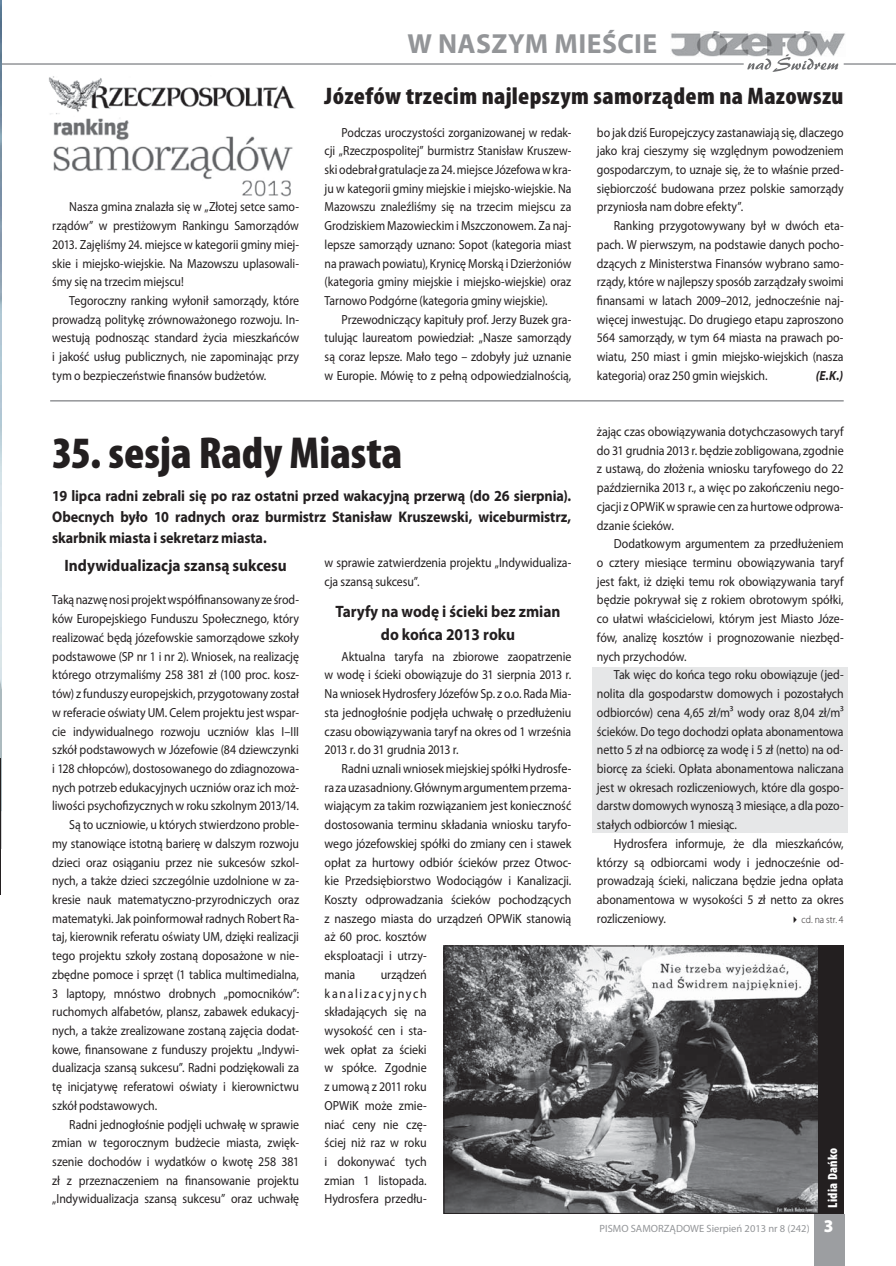
<style>
.page{position:relative;width:896px;height:1266px;background:#fff}
.page>*{position:absolute;margin:0;border:0;box-sizing:border-box;transform-origin:0 0}
.t1{font:900 condensed 45px "Myriad Pro";color:#231f20}
.t2{font:700 27.75px "Myriad Pro";letter-spacing:.015em;color:#939598}
.t3{font:900 condensed 24px "Myriad Pro";letter-spacing:.01em;color:#231f20;scale:1.05 1}
.t4{font:700 16.5px/22.5px "Myriad Pro";color:#231f20;text-align:center;scale:.93 1}
.t5{font:700 15.3px/21px "Myriad Pro";letter-spacing:-.01em;color:#231f20;text-align:justify;scale:.92 1}
.t6{font:900 condensed 13.35px "Myriad Pro";letter-spacing:.025em;color:#fff}
.t7{font:13.2px/18.8px "Myriad Pro";letter-spacing:-.005em;color:#231f20;text-align:justify;scale:.9 1}
.t8{font:13.2px/18.8px "Myriad Pro";letter-spacing:-.005em;color:#231f20;text-align:justify;scale:.91 1}
.t9{font:13.2px/18.8px "Myriad Pro";letter-spacing:-.005em;color:#231f20;text-align:justify;scale:.89 1}
.t10{font:italic 700 13.2px "Myriad Pro";color:#231f20;scale:.9 1}
.t11{font:10.5px "Myriad Pro";color:#939598}
.t12{font:300 10.5px "Myriad Pro";color:#231f20;scale:.92 1}
.s1{font-weight:900;font-size:18px;color:#fff}
</style>
<div class="page">
<img style="left:671px;top:31px;width:173px;height:26px">
<svg style="left:747px;top:54px;width:91px;height:18px"></svg>
<hr style="left:843px;top:63px;width:52px;height:2px;background:#939598">
<div style="left:813px;top:1213px;width:31px;height:52px;background:#9c9ea1"></div>
<div style="left:592px;top:667px;width:255px;height:165px;background:#e6e7e8"></div>
<img style="left:48px;top:76px;width:248px;height:121px">
<hr style="left:0;top:63px;width:743px;height:2px;background:#939598">
<hr style="left:50px;top:400px;width:793px;height:1px;background:#939598">
<img style="left:445px;top:947px;width:373px;height:264px">
<div style="left:443px;top:945px;width:377px;height:268px;border:1px solid #231f20"></div>
<div style="left:818px;top:945px;width:25px;height:268px;background:#231f20"></div>
<img style="left:0;top:0;width:1px;height:661px">
<hr style="left:1px;top:811px;width:1px;height:38px;background:#d1d3d4">
<img style="left:0;top:661px;width:1px;height:97px">
<hr style="left:0;top:758px;width:1px;height:137px;background:#231f20">
<p class="t7" style="left:52px;top:199px;width:276px;text-indent:17px">Nasza gmina znalazła się w „Złotej setce samo&shy;rządów” w prestiżowym Rankingu Samorządów 2013. Zajęliśmy 24. miejsce w kategorii gminy miej&shy;skie i miejsko-wiejskie. Na Mazowszu uplasowali&shy;śmy się na trzecim miejscu!</p>
<p class="t7" style="left:52px;top:292px;width:276px;text-indent:17px">Tegoroczny ranking wyłonił samorządy, które prowadzą politykę zrównoważonego rozwoju. In&shy;westują podnosząc standard życia mieszkańców i jakość usług publicznych, nie zapominając przy tym o bezpieczeństwie finansów budżetów.</p>
<h2 class="t2" style="left:407px;top:33px;width:251px">W NASZYM MIEŚCIE</h2>
<h3 class="t3" style="left:324px;top:87px;width:495px">Józefów trzecim najlepszym samorządem na Mazowszu</h3>
<p class="t9" style="left:324px;top:124px;width:279px;text-indent:17px">Podczas uroczystości zorganizowanej w redak&shy;cji „Rzeczpospolitej” burmistrz Stanisław Kruszew&shy;ski odebrał gratulacje za 24. miejsce Józefowa w kra&shy;ju w kategorii gminy miejskie i miejsko-wiejskie. Na Mazowszu znaleźliśmy się na trzecim miejscu za Grodziskiem Mazowieckim i Mszczonowem. Za naj&shy;lepsze samorządy uznano: Sopot (kategoria miast na prawach powiatu), Krynicę Morską i Dzierżoniów (kategoria gminy miejskie i miejsko-wiejskie) oraz Tarnowo Podgórne (kategoria gminy wiejskie).</p>
<p class="t7" style="left:324px;top:311px;width:276px;text-indent:17px">Przewodniczący kapituły prof. Jerzy Buzek gra&shy;tulując laureatom powiedział: „Nasze samorządy są coraz lepsze. Mało tego – zdobyły już uznanie w Europie. Mówię to z pełną odpowiedzialnością,</p>
<p class="t7" style="left:597px;top:124px;width:276px">bo jak dziś Europejczycy zastanawiają się, dlaczego jako kraj cieszymy się względnym powodzeniem gospodarczym, to uznaje się, że to właśnie przed&shy;siębiorczość budowana przez polskie samorządy przyniosła nam dobre efekty”.</p>
<p class="t7" style="left:597px;top:218px;width:276px;text-indent:17px">Ranking przygotowywany był w dwóch eta&shy;pach. W pierwszym, na podstawie danych pocho&shy;dzących z Ministerstwa Finansów wybrano samo&shy;rządy, które w najlepszy sposób zarządzały swoimi finansami w latach 2009–2012, jednocześnie naj&shy;więcej inwestując. Do drugiego etapu zaproszono 564 samorządy, w tym 64 miasta na prawach po&shy;wiatu, 250 miast i gmin miejsko-wiejskich (nasza kategoria) oraz 250 gmin wiejskich.</p>
<p class="t10" style="left:815px;top:370px;width:32px">(E.K.)</p>
<h1 class="t1" style="left:52px;top:435px;width:351px">35. sesja Rady Miasta</h1>
<p class="t5" style="left:52px;top:487px;width:565px">19 lipca radni zebrali się po raz ostatni przed wakacyjną przerwą (do 26 sierpnia).<br>Obecnych było 10 radnych oraz burmistrz Stanisław Kruszewski, wiceburmistrz, skarbnik miasta i sekretarz miasta.</p>
<p class="t4" style="left:64px;top:556px;width:240px">Indywidualizacja szansą sukcesu</p>
<p class="t7" style="left:52px;top:592px;width:275px">Taką nazwę nosi projekt współfinansowany ze środ-</p>
<p class="t7" style="left:52px;top:610px;width:275px">ków Europejskiego Funduszu Społecznego, który</p>
<p class="t7" style="left:52px;top:629px;width:276px">realizować będą józefowskie samorządowe szkoły</p>
<p class="t7" style="left:52px;top:648px;width:276px">podstawowe (SP nr 1 i nr 2). Wniosek, na realizację</p>
<p class="t7" style="left:52px;top:667px;width:275px">którego otrzymaliśmy 258 381 zł (100 proc. kosz-</p>
<p class="t7" style="left:52px;top:685px;width:276px">tów) z funduszy europejskich, przygotowany został</p>
<p class="t7" style="left:52px;top:704px;width:275px">w referacie oświaty UM. Celem projektu jest wspar-</p>
<p class="t7" style="left:52px;top:723px;width:276px">cie indywidualnego rozwoju uczniów klas I–III</p>
<p class="t7" style="left:52px;top:741px;width:276px">szkół podstawowych w Józefowie (84 dziewczynki</p>
<p class="t7" style="left:52px;top:760px;width:276px">i 128 chłopców), dostosowanego do zdiagnozowa-</p>
<p class="t7" style="left:52px;top:779px;width:276px">nych potrzeb edukacyjnych uczniów oraz ich moż-</p>
<p class="t7" style="left:52px;top:798px;width:275px">liwości psychofizycznych w roku szkolnym 2013/14.</p>
<p class="t7" style="left:69px;top:816px;width:257px">Są to uczniowie, u których stwierdzono proble-</p>
<p class="t7" style="left:52px;top:835px;width:275px">my stanowiące istotną barierę w dalszym rozwoju</p>
<p class="t7" style="left:52px;top:854px;width:276px">dzieci oraz osiąganiu przez nie sukcesów szkol-</p>
<p class="t7" style="left:52px;top:872px;width:275px">nych, a także dzieci szczególnie uzdolnione w za-</p>
<p class="t7" style="left:52px;top:891px;width:276px">kresie nauk matematyczno-przyrodniczych oraz</p>
<p class="t7" style="left:52px;top:910px;width:275px">matematyki. Jak poinformował radnych Robert Ra-</p>
<p class="t7" style="left:52px;top:928px;width:276px">taj, kierownik referatu oświaty UM, dzięki realizacji</p>
<p class="t7" style="left:52px;top:947px;width:275px">tego projektu szkoły zostaną doposażone w nie-</p>
<p class="t7" style="left:52px;top:966px;width:276px">zbędne pomoce i sprzęt (1 tablica multimedialna,</p>
<p class="t7" style="left:52px;top:985px;width:276px">3 laptopy, mnóstwo drobnych „pomocników”:</p>
<p class="t7" style="left:52px;top:1003px;width:276px">ruchomych alfabetów, plansz, zabawek edukacyj-</p>
<p class="t7" style="left:52px;top:1022px;width:275px">nych, a także zrealizowane zostaną zajęcia dodat-</p>
<p class="t7" style="left:52px;top:1041px;width:275px">kowe, finansowane z funduszy projektu „Indywi-</p>
<p class="t7" style="left:52px;top:1059px;width:276px">dualizacja szansą sukcesu”. Radni podziękowali za</p>
<p class="t7" style="left:52px;top:1078px;width:276px">tę inicjatywę referatowi oświaty i kierownictwu</p>
<p class="t7" style="left:52px;top:1097px;width:118px">szkół podstawowych.</p>
<p class="t7" style="left:69px;top:1116px;width:257px">Radni jednogłośnie podjęli uchwałę w sprawie</p>
<p class="t7" style="left:52px;top:1134px;width:275px">zmian w tegorocznym budżecie miasta, zwięk-</p>
<p class="t7" style="left:52px;top:1153px;width:276px">szenie dochodów i wydatków o kwotę 258 381</p>
<p class="t7" style="left:52px;top:1172px;width:276px">zł z przeznaczeniem na finansowanie projektu</p>
<p class="t7" style="left:52px;top:1190px;width:276px">„Indywidualizacja szansą sukcesu” oraz uchwałę</p>
<p class="t7" style="left:324px;top:554px;width:275px">w sprawie zatwierdzenia projektu „Indywidualiza&shy;cja szansą sukcesu”.</p>
<p class="t4" style="left:335px;top:602px;width:244px">Taryfy na wodę i ścieki bez zmian do końca 2013 roku</p>
<p class="t7" style="left:324px;top:648px;width:276px;text-indent:17px">Aktualna taryfa na zbiorowe zaopatrzenie w wodę i ścieki obowiązuje do 31 sierpnia 2013 r.<br>Na wniosek Hydrosfery Józefów Sp. z o.o. Rada Mia&shy;sta jednogłośnie podjęła uchwałę o przedłużeniu czasu obowiązywania taryf na okres od 1 września 2013 r. do 31 grudnia 2013 r.</p>
<p class="t8" style="left:324px;top:760px;width:273px;text-align:left;text-indent:17px">Radni uznali wniosek miejskiej spółki Hydrosfe&shy;ra za uzasadniony. Głównym argumentem przema&shy;wiającym za takim rozwiązaniem jest konieczność dostosowania terminu składania wniosku taryfo&shy;wego józefowskiej spółki do zmiany cen i stawek opłat za hurtowy odbiór ścieków przez Otwoc&shy;kie Przedsiębiorstwo Wodociągów i Kanalizacji.<br>Koszty odprowadzania ścieków pochodzących z naszego miasta do urządzeń OPWiK stanowią aż 60 proc. kosztów<br>eksploatacji i utrzy-<br>mania</p>
<p class="t8" style="left:324px;top:966px;width:114px;text-indent:56px">urządzeń kanalizacyjnych składających się na wysokość cen i sta&shy;wek opłat za ścieki w spółce. Zgodnie z umową z 2011 roku OPWiK może zmie&shy;niać ceny nie czę&shy;ściej niż raz w roku i dokonywać tych zmian 1 listopada.<br>Hydrosfera przedłu-</p>
<p class="t8" style="left:597px;top:423px;width:273px">żając czas obowiązywania dotychczasowych taryf do 31 grudnia 2013 r. będzie zobligowana, zgodnie z ustawą, do złożenia wniosku taryfowego do 22 października 2013 r., a więc po zakończeniu nego&shy;cjacji z OPWiK w sprawie cen za hurtowe odprowa&shy;dzanie ścieków.</p>
<p class="t7" style="left:597px;top:536px;width:276px;text-indent:17px">Dodatkowym argumentem za przedłużeniem o cztery miesiące terminu obowiązywania taryf jest fakt, iż dzięki temu rok obowiązywania taryf będzie pokrywał się z rokiem obrotowym spółki, co ułatwi właścicielowi, którym jest Miasto Józe&shy;fów, analizę kosztów i prognozowanie niezbęd&shy;nych przychodów.</p>
<p class="t7" style="left:597px;top:667px;width:276px;text-indent:17px">Tak więc do końca tego roku obowiązuje (jed&shy;nolita dla gospodarstw domowych i pozostałych odbiorców) cena 4,65 zł/m³ wody oraz 8,04 zł/m³ ścieków. Do tego dochodzi opłata abonamentowa netto 5 zł na odbiorcę za wodę i 5 zł (netto) na od&shy;biorcę za ścieki. Opłata abonamentowa naliczana jest w okresach rozliczeniowych, które dla gospo&shy;darstw domowych wynoszą 3 miesiące, a dla pozo&shy;stałych odbiorców 1 miesiąc.</p>
<p class="t7" style="left:597px;top:835px;width:276px;text-indent:17px">Hydrosfera informuje, że dla mieszkańców, którzy są odbiorcami wody i jednocześnie od&shy;prowadzają ścieki, naliczana będzie jedna opłata abonamentowa w wysokości 5 zł netto za okres rozliczeniowy.</p>
<p class="t12" style="left:789px;top:915px;width:60px">✔ cd. na str. 4</p>
<p class="t6" style="left:827px;top:1207px;width:61px;rotate:-90deg">Lidia Dańko</p>
<p class="t11" style="left:599px;top:1224px;width:235px">PISMO SAMORZĄDOWE Sierpień 2013 nr 8 (242) <span class="s1">3</span></p>
</div>
